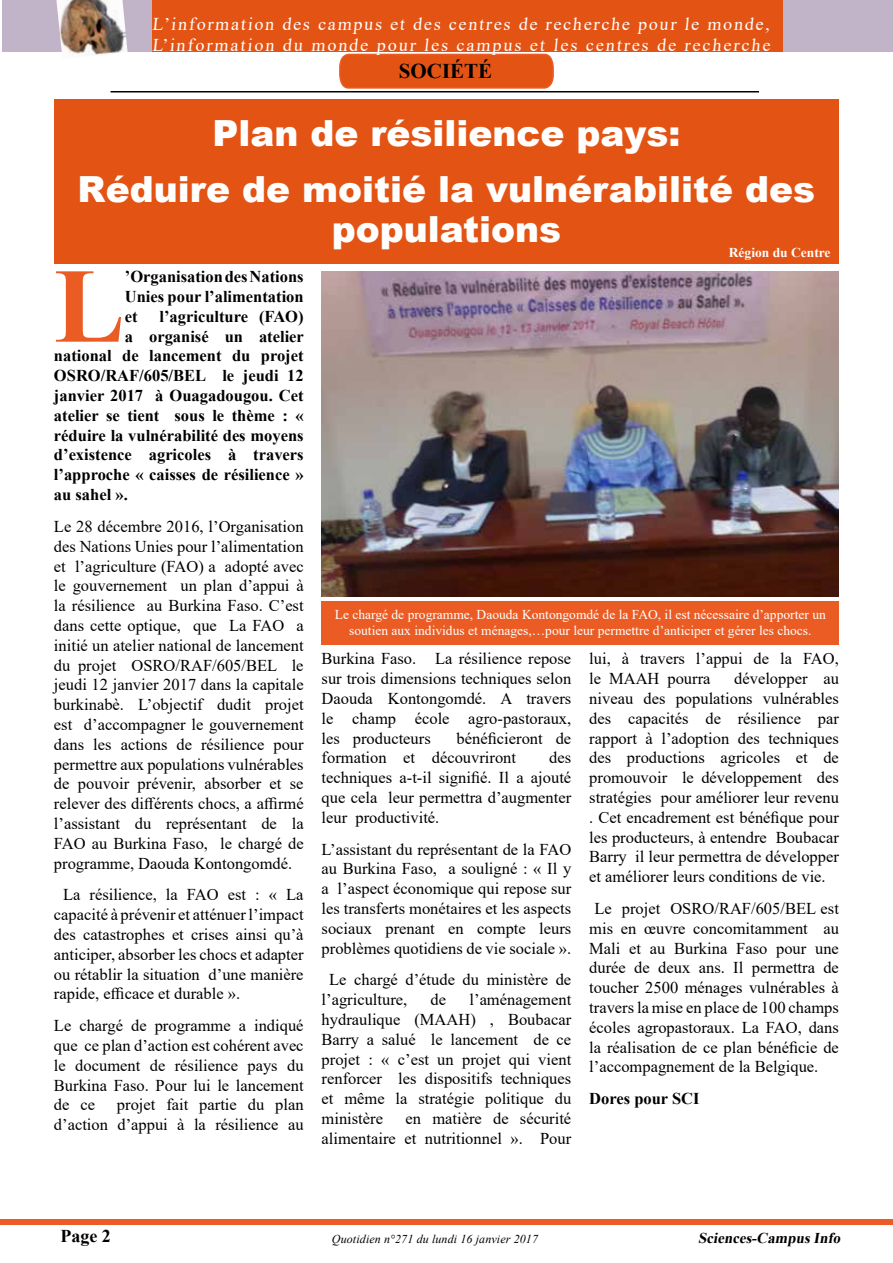
<style>
.page{position:relative;width:893px;height:1263px;background:#fff}
.page>*{position:absolute;margin:0;border:0;box-sizing:border-box;transform-origin:0 0}
.t1{font:700 106.2px "Times New Roman";color:#ea5c24}
.t2{font:900 36px/55.5px "Arial";color:#fff;text-align:center}
.t3{font:700 21px "Times New Roman";color:#000}
.t4{font:18px/21.6px "Times New Roman";letter-spacing:.105em;color:#fff}
.t5{font:700 18px "Times New Roman";color:#000}
.t6{font:16.5px/19.8px "Times New Roman";color:#000;text-align:justify}
.t7{font:700 16.5px/19.8px "Times New Roman";color:#000;text-align:justify}
.t8{font:italic 700 15px "Times New Roman";color:#000}
.t9{font:13.5px/16.2px "Times New Roman";color:#fff;text-align:center}
.t10{font:700 13.5px "Times New Roman";color:#fff}
.t11{font:italic 12px "Times New Roman";letter-spacing:.01em;color:#000}
</style>
<div class="page">
<div style="left:1px;top:1219px;width:892px;height:6px;background:#ea5c24"></div>
<hr style="left:111px;top:91px;width:648px;height:1px;background:#000">
<div style="left:2px;top:0;width:891px;height:52px;background:#c2b4c8"></div>
<div style="left:152px;top:0;width:630px;height:52px;background:#e35414"></div>
<img style="left:56px;top:0;width:72px;height:56px">
<svg style="left:339px;top:53px;width:215px;height:36px;background:#e45c1f"></svg>
<div style="left:54px;top:99px;width:785px;height:165px;background:#e35414"></div>
<div style="left:322px;top:601px;width:517px;height:43px;background:#ea5c24"></div>
<img style="left:322px;top:271px;width:517px;height:325px">
<p class="t4" style="left:152px;top:12px;width:622px">L’information des campus et des centres de recherche pour le monde,<br>L’information du monde pour les campus et les centres de recherche</p>
<p class="t3" style="left:399px;top:56px;width:95px">SOCIÉTÉ</p>
<h2 class="t2" style="left:78px;top:105px;width:739px">Plan de résilience pays:<br>Réduire de moitié la vulnérabilité des</h2>
<h2 class="t2" style="left:332px;top:201px;width:231px">populations</h2>
<p class="t10" style="left:729px;top:243px;width:103px">Région du Centre</p>
<h1 class="t1" style="left:54px;top:229px;width:72px">L</h1>
<p class="t7" style="left:125px;top:266px;width:180px">’Organisation des Nations Unies pour l’alimentation et</p>
<p class="t7" style="left:160px;top:306px;width:146px">l’agriculture (FAO)</p>
<p class="t7" style="left:125px;top:326px;width:181px">a organisé un atelier</p>
<p class="t7" style="left:54px;top:346px;width:251px">national de lancement du projet</p>
<p class="t7" style="left:54px;top:365px;width:251px">OSRO/RAF/605/BEL le jeudi 12</p>
<p class="t7" style="left:54px;top:385px;width:251px">janvier 2017 à Ouagadougou. Cet</p>
<p class="t7" style="left:54px;top:405px;width:251px">atelier se tient sous le thème : «</p>
<p class="t7" style="left:54px;top:425px;width:251px">réduire la vulnérabilité des moyens</p>
<p class="t7" style="left:54px;top:445px;width:251px">d’existence agricoles à travers</p>
<p class="t7" style="left:54px;top:464px;width:251px">l’approche « caisses de résilience »</p>
<p class="t7" style="left:54px;top:484px;width:75px">au sahel ».</p>
<p class="t6" style="left:54px;top:516px;width:251px">Le 28 décembre 2016, l’Organisation des Nations Unies pour l’alimentation et l’agriculture (FAO) a adopté avec le gouvernement un plan d’appui à la résilience au Burkina Faso. C’est dans cette optique, que La FAO a initié un atelier national de lancement du projet OSRO/RAF/605/BEL le jeudi 12 janvier 2017 dans la capitale burkinabè. L’objectif dudit projet est d’accompagner le gouvernement dans les actions de résilience pour permettre aux populations vulnérables de pouvoir prévenir, absorber et se relever des différents chocs, a affirmé l’assistant du représentant de la FAO au Burkina Faso, le chargé de programme, Daouda Kontongomdé.</p>
<p class="t6" style="left:54px;top:884px;width:251px;text-indent:9px">La résilience, la FAO est : « La capacité à prévenir et atténuer l’impact des catastrophes et crises ainsi qu’à anticiper, absorber les chocs et adapter ou rétablir la situation d’une manière rapide, efficace et durable ».</p>
<p class="t6" style="left:54px;top:1015px;width:251px">Le chargé de programme a indiqué que ce plan d’action est cohérent avec le document de résilience pays du Burkina Faso. Pour lui le lancement de ce</p>
<p class="t6" style="left:54px;top:1094px;width:251px;text-align:right">projet fait partie du plan<br>d’action d’appui à la résilience au</p>
<p class="t9" style="left:335px;top:606px;width:492px">Le chargé de programme, Daouda Kontongomdé de la FAO, il est nécessaire d’apporter un soutien aux individus et ménages,…pour leur permettre d’anticiper et gérer les chocs.</p>
<p class="t6" style="left:322px;top:648px;width:251px">Burkina Faso. La résilience repose sur trois dimensions techniques selon Daouda Kontongomdé. A travers le champ école agro-pastoraux, les producteurs</p>
<p class="t6" style="left:322px;top:728px;width:251px;text-indent:135px">bénéficieront de formation et découvriront</p>
<p class="t6" style="left:322px;top:747px;width:251px;text-indent:228px">des techniques a-t-il signifié. Il a ajouté que cela leur permettra d’augmenter leur productivité.</p>
<p class="t6" style="left:322px;top:839px;width:251px">L’assistant du représentant de la FAO au Burkina Faso, a souligné : « Il y a l’aspect économique qui repose sur les transferts monétaires et les aspects sociaux prenant en compte leurs problèmes quotidiens de vie sociale ».</p>
<p class="t6" style="left:322px;top:969px;width:251px;text-indent:8px">Le chargé d’étude du ministère de l’agriculture,</p>
<p class="t6" style="left:322px;top:989px;width:251px;text-indent:148px">l’aménagement hydraulique (MAAH) , Boubacar Barry a salué le lancement de ce projet : « c’est un projet qui vient renforcer les dispositifs techniques et même la stratégie politique du ministère</p>
<p class="t6" style="left:431px;top:989px;width:17px">de</p>
<p class="t6" style="left:322px;top:1108px;width:251px;text-align:right">en matière de sécurité<br>alimentaire et nutritionnel ». Pour</p>
<p class="t6" style="left:589px;top:648px;width:251px">lui, à travers l’appui de la FAO, le MAAH pourra</p>
<p class="t6" style="left:589px;top:668px;width:251px;text-indent:145px">développer au niveau des populations vulnérables des capacités de résilience par rapport à l’adoption des techniques des productions agricoles et de promouvoir le développement des stratégies pour améliorer leur revenu . Cet encadrement est bénéfique pour les producteurs, à entendre Boubacar Barry il leur permettra de développer et améliorer leurs conditions de vie.</p>
<p class="t6" style="left:589px;top:898px;width:251px;text-indent:5px">Le projet OSRO/RAF/605/BEL est mis en œuvre concomitamment au Mali et au Burkina Faso pour une durée de deux ans. Il permettra de toucher 2500 ménages vulnérables à travers la mise en place de 100 champs écoles agropastoraux. La FAO, dans la réalisation de ce plan bénéficie de l’accompagnement de la Belgique.</p>
<p class="t7" style="left:589px;top:1088px;width:112px">Dores pour SCI</p>
<p class="t5" style="left:60px;top:1223px;width:52px">Page 2</p>
<p class="t11" style="left:332px;top:1231px;width:208px">Quotidien n°271 du lundi 16 janvier 2017</p>
<p class="t8" style="left:698px;top:1227px;width:147px">Sciences-CampusInfo</p>
</div>
